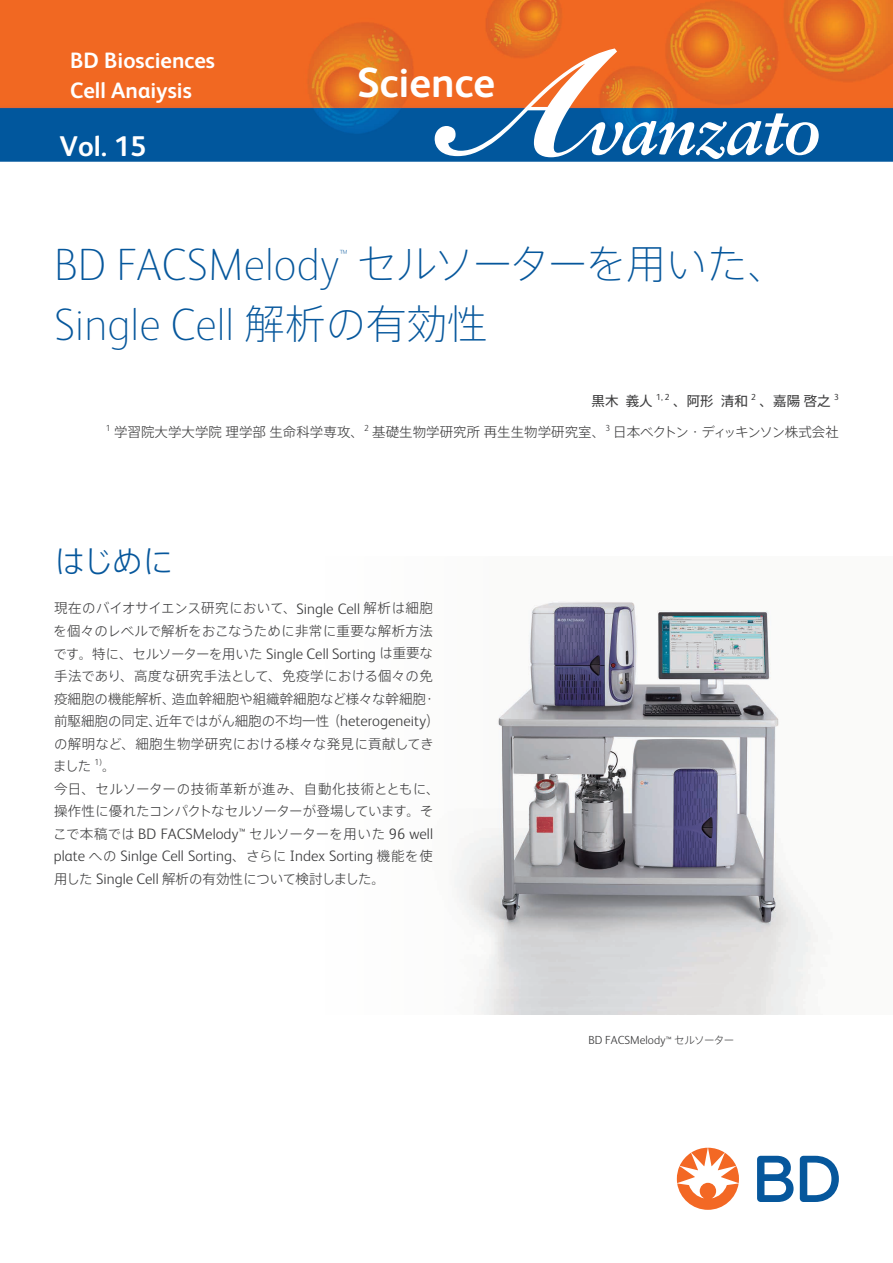
<style>
.page{position:relative;width:893px;height:1263px;background:#fff}
.page>*{position:absolute;margin:0;border:0;box-sizing:border-box;transform-origin:0 0}
.t1{font:100 45.3px "FS Albert Pro";color:#06579c}
.t2{font:700 42px "FS Albert Pro";color:#fff}
.t3{font:200 40.5px "Axis Pro N";letter-spacing:-.04em;color:#06579c}
.t4{font:300 31.05px "Axis Pro N";color:#06579c}
.t5{font:700 28.5px "FS Albert Pro";color:#fff}
.t6{font:700 22.2px/30px "FS Albert Pro";color:#fff}
.t7{font:300 15.15px/22.5px "FS Albert Pro";color:#3e3e3f}
.t8{font:300 13.5px/22.5px "Axis Pro N";color:#3e3e3f}
.t9{font:300 13.5px "Axis Pro N";letter-spacing:-.07em;color:#3e3e3f}
.t10{font:13.5px "Axis Pro N";color:#3e3e3f}
.t11{font:100 11.85px "FS Albert Pro";color:#06579c}
.t12{font:300 11.7px "FS Albert Pro";color:#3e3e3f}
.t13{font:300 8.85px "FS Albert Pro";color:#3e3e3f}
.t14{font:8.85px "FS Albert Pro";color:#3e3e3f}
.s1{font-family:"Axis Pro N";font-weight:200;font-size:40.5px}
.s2{font-family:"FS Albert Pro";font-size:15.15px}
.s3{font-family:"Axis Pro N";font-size:13.5px}
.s4{font-weight:400;font-size:9.15px}
.s5{font-family:"Axis Pro N";font-size:10.5px}
</style>
<div class="page">
<img style="left:0;top:0;width:893px;height:162px">
<svg style="left:434px;top:48px;width:385px;height:111px;background:#9f7c6f"></svg>
<img style="left:455px;top:601px;width:363px;height:413px">
<svg style="left:757px;top:1156px;width:82px;height:46px"></svg>
<svg style="left:677px;top:1148px;width:62px;height:62px"></svg>
<h3 class="t6" style="left:70px;top:44px;width:146px">BD Biosciences<br>Cell Anaiysis</h3>
<h3 class="t5" style="left:60px;top:126px;width:88px">Vol. 15</h3>
<h2 class="t2" style="left:357px;top:54px;width:140px">Science</h2>
<h1 class="t1" style="left:54px;top:235px;width:287px">BD FACSMelody</h1>
<p class="t11" style="left:340px;top:246px;width:9px">™</p>
<h3 class="t3" style="left:357px;top:244px;width:433px">セルソーターを用いた、</h3>
<h1 class="t1" style="left:54px;top:295px;width:435px">Single Cell <span class="s1">解析の有効性</span></h1>
<p class="t10" style="left:592px;top:394px;width:63px">黒木 義人</p>
<p class="t14" style="left:656px;top:390px;width:15px">1, 2</p>
<p class="t10" style="left:673px;top:394px;width:76px">、阿形 清和</p>
<p class="t14" style="left:751px;top:390px;width:6px">2</p>
<p class="t10" style="left:760px;top:394px;width:73px">、嘉陽啓之</p>
<p class="t14" style="left:834px;top:390px;width:6px">3</p>
<p class="t13" style="left:106px;top:422px;width:6px">1</p>
<p class="t8" style="left:114px;top:421px;width:251px">学習院大学大学院理学部生命科学専攻、</p>
<p class="t13" style="left:364px;top:422px;width:6px">2</p>
<p class="t8" style="left:372px;top:421px;width:235px">基礎生物学研究所再生生物学研究室、</p>
<p class="t13" style="left:605px;top:422px;width:6px">3</p>
<p class="t9" style="left:613px;top:425px;width:227px">日本ベクトン・ディッキンソン株式会社</p>
<h3 class="t4" style="left:54px;top:546px;width:121px">はじめに</h3>
<p class="t8" style="left:53px;top:597px;width:388px">現在のバイオサイエンス研究において、<span class="s2">Single Cell</span> 解析は細胞を個々のレベルで解析をおこなうために非常に重要な解析方法です。特に、セルソーターを用いた <span class="s2">Single Cell Sorting</span> は重要な手法であり、高度な研究手法として、免疫学における個々の免疫細胞の機能解析、造血幹細胞や組織幹細胞など様々な幹細胞・前駆細胞の同定、近年ではがん細胞の不均一性（<span class="s2">heterogeneity</span>）の解明など、細胞生物学研究における様々な発見に貢献してきました</p>
<p class="t13" style="left:95px;top:755px;width:9px">1)</p>
<p class="t8" style="left:54px;top:755px;width:387px;text-indent:48px">。<br>今日、セルソーターの技術革新が進み、自動化技術とともに、操作性に優れたコンパクトなセルソーターが登場しています。そ</p>
<p class="t7" style="left:53px;top:821px;width:381px"><span class="s3">こで本稿では</span> BD FACSMelody<sup>™</sup> <span class="s3">セルソーターを用いた</span> 96 well plate <span class="s3">への</span> Sinlge Cell Sorting<span class="s3">、さらに</span> Index Sorting <span class="s3">機能を使</span></p>
<p class="t8" style="left:54px;top:867px;width:333px">用した <span class="s2">Single Cell</span> 解析の有効性について検討しました。</p>
<p class="t12" style="left:588px;top:1032px;width:147px">BD FACSMelody<span class="s4">™</span> <span class="s5">セルソーター</span></p>
</div>
